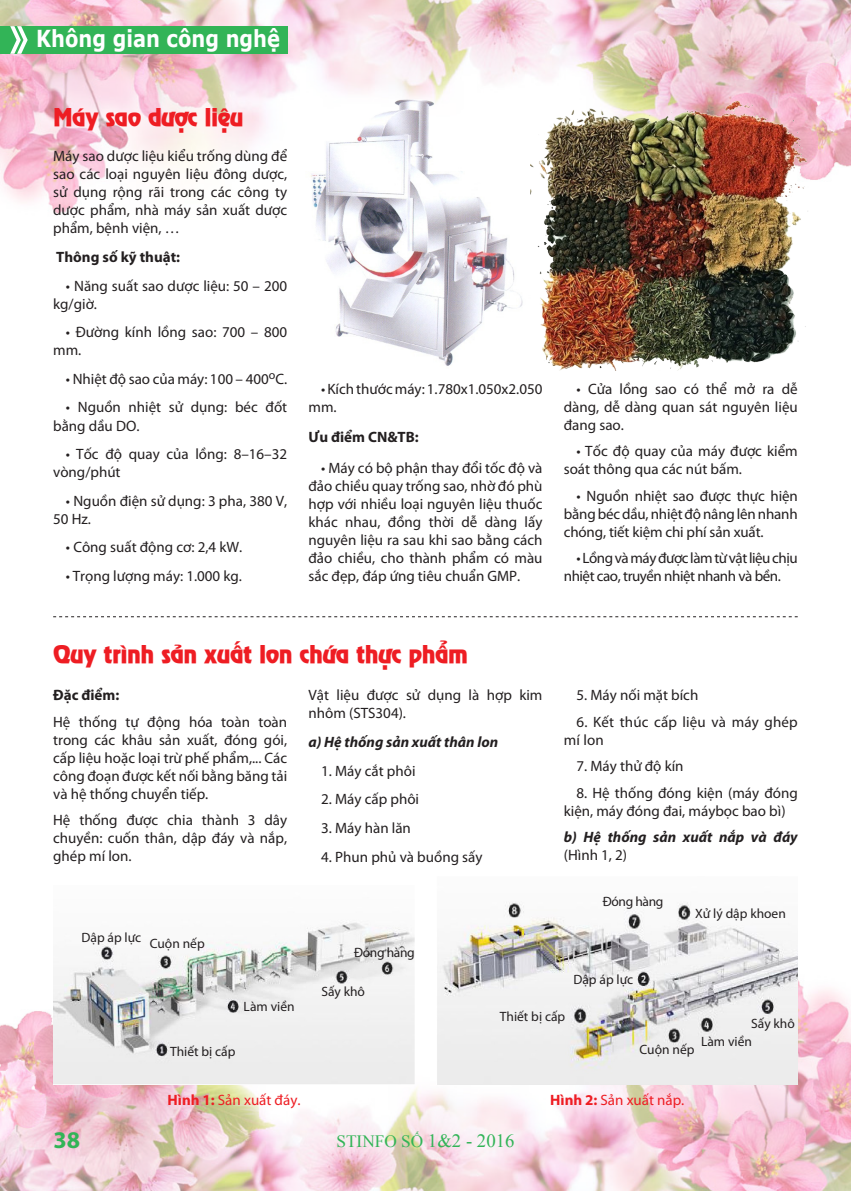
<style>
.page{position:relative;width:851px;height:1191px;background:#fff}
.page>*{position:absolute;margin:0;border:0;box-sizing:border-box;transform-origin:0 0}
.t1{font:24px "UVN Nguyen Du";letter-spacing:-.025em;color:#ee1d23}
.t2{font:700 24px "Myriad Pro";color:#32b457}
.t3{font:700 23.4px "Verdana";color:#fff;scale:.83 1}
.t4{font:17.25px "Times New Roman";color:#32b457}
.t5{font:15px/18px "Myriad Pro";color:#231f20}
.t6{font:15px/18px "Myriad Pro";letter-spacing:-.03em;color:#231f20}
.t7{font:italic 700 15px/18px "Myriad Pro";color:#231f20}
.t8{font:700 15px "Myriad Pro";color:#231f20}
.t9{font:15px "Myriad Pro";color:#ee1d23}
.t10{font:13.5px "Myriad Pro";color:#231f20}
.t11{font:13.5px "Myriad Pro";letter-spacing:-.025em;color:#231f20}
.s1{font-weight:400;font-style:normal}
.s2{font-weight:700}
.s3{font-size:18.75px}
</style>
<div class="page">
<img style="left:0;top:971px;width:850px;height:220px">
<img style="left:0;top:0;width:850px;height:214px">
<div style="left:0;top:26px;width:287px;height:28px;background:#32b457"></div>
<svg style="left:10px;top:26px;width:18px;height:28px"></svg>
<img style="left:299px;top:69px;width:234px;height:297px">
<svg style="left:53px;top:616px;width:744px;height:1px"></svg>
<img style="left:530px;top:102px;width:289px;height:269px">
<img style="left:53px;top:922px;width:362px;height:162px">
<img style="left:436px;top:902px;width:361px;height:182px">
<h2 class="t3" style="left:36px;top:24px;width:295px">Không gian công nghệ</h2>
<p class="t1" style="left:53px;top:99px;width:192px">Máy sao dược liệu</p>
<p class="t5" style="left:53px;top:147px;width:235px;text-align:justify">Máy sao dược liệu kiểu trống dùng để sao các loại nguyên liệu đông dược, sử dụng rộng rãi trong các công ty dược phẩm, nhà máy sản xuất dược phẩm, bệnh viện, …</p>
<p class="t8" style="left:56px;top:247px;width:125px">Thông số kỹ thuật:</p>
<p class="t5" style="left:53px;top:276px;width:235px;text-indent:13px">• Năng suất sao dược liệu: 50 – 200 kg/giờ.</p>
<p class="t5" style="left:53px;top:323px;width:235px;text-indent:13px">• Đường kính lồng sao: 700 – 800 mm.</p>
<p class="t5" style="left:66px;top:369px;width:223px">• Nhiệt độ sao của máy: 100 – 400<sup>o</sup>C.</p>
<p class="t5" style="left:53px;top:398px;width:235px;text-indent:13px">• Nguồn nhiệt sử dụng: béc đốt bằng dầu DO.</p>
<p class="t5" style="left:53px;top:445px;width:235px;text-indent:13px">• Tốc độ quay của lồng: 8–16–32 vòng/phút</p>
<p class="t5" style="left:53px;top:491px;width:235px;text-indent:13px">• Nguồn điện sử dụng: 3 pha, 380 V,<br>50 Hz.</p>
<p class="t5" style="left:66px;top:538px;width:178px">• Công suất động cơ: 2,4 kW.</p>
<p class="t5" style="left:66px;top:567px;width:177px">• Trọng lượng máy: 1.000 kg.</p>
<p class="t5" style="left:308px;top:379px;width:235px;text-indent:13px">• Kích thước máy: 1.780x1.050x2.050 mm.</p>
<p class="t8" style="left:308px;top:427px;width:112px">Ưu điểm CN&amp;TB:</p>
<p class="t5" style="left:308px;top:459px;width:235px;text-align:justify;text-indent:13px">• Máy có bộ phận thay đổi tốc độ và đảo chiều quay trống sao, nhờ đó phù hợp với nhiều loại nguyên liệu thuốc khác nhau, đồng thời dễ dàng lấy nguyên liệu ra sau khi sao bằng cách đảo chiều, cho thành phẩm có màu sắc đẹp, đáp ứng tiêu chuẩn GMP.</p>
<p class="t5" style="left:563px;top:379px;width:235px;text-align:justify;text-indent:13px">• Cửa lồng sao có thể mở ra dễ dàng, dễ dàng quan sát nguyên liệu đang sao.</p>
<p class="t5" style="left:563px;top:442px;width:235px;text-indent:13px">• Tốc độ quay của máy được kiểm soát thông qua các nút bấm.</p>
<p class="t5" style="left:563px;top:486px;width:235px;text-align:justify;text-indent:13px">• Nguồn nhiệt sao được thực hiện bằng béc dầu, nhiệt độ nâng lên nhanh chóng, tiết kiệm chi phí sản xuất.</p>
<p class="t6" style="left:563px;top:549px;width:235px;text-indent:13px">• Lồng và máy được làm từ vật liệu chịu nhiệt cao, truyền nhiệt nhanh và bền.</p>
<p class="t1" style="left:53px;top:636px;width:416px">Quy trình sản xuất lon chứa thực phẩm</p>
<p class="t8" style="left:53px;top:685px;width:68px">Đặc điểm:</p>
<p class="t5" style="left:53px;top:712px;width:235px;text-align:justify">Hệ thống tự động hóa toàn toàn trong các khâu sản xuất, đóng gói, cấp liệu hoặc loại trừ phế phẩm,... Các công đoạn được kết nối bằng băng tải và hệ thống chuyển tiếp.</p>
<p class="t5" style="left:53px;top:811px;width:235px;text-align:justify">Hệ thống được chia thành 3 dây chuyền: cuốn thân, dập đáy và nắp, ghép mí lon.</p>
<p class="t5" style="left:308px;top:686px;width:235px">Vật liệu được sử dụng là hợp kim nhôm (STS304).</p>
<p class="t7" style="left:308px;top:732px;width:191px">a) Hệ thống sản xuất thân lon</p>
<p class="t5" style="left:321px;top:761px;width:96px">1. Máy cắt phôi</p>
<p class="t5" style="left:321px;top:790px;width:99px">2. Máy cấp phôi</p>
<p class="t5" style="left:321px;top:818px;width:91px">3. Máy hàn lăn</p>
<p class="t5" style="left:321px;top:847px;width:163px">4. Phun phủ và buồng sấy</p>
<p class="t10" style="left:81px;top:929px;width:61px">Dập áp lực</p>
<p class="t10" style="left:150px;top:935px;width:56px">Cuộn nếp</p>
<p class="t11" style="left:354px;top:944px;width:62px">Đóng hàng</p>
<p class="t5" style="left:576px;top:686px;width:123px">5. Máy nối mặt bích</p>
<p class="t5" style="left:563px;top:712px;width:235px;text-indent:13px">6. Kết thúc cấp liệu và máy ghép mí lon</p>
<p class="t5" style="left:576px;top:757px;width:108px">7. Máy thử độ kín</p>
<p class="t5" style="left:563px;top:783px;width:235px;text-indent:13px">8. Hệ thống đóng kiện (máy đóng kiện, máy đóng đai, máybọc bao bì)</p>
<p class="t7" style="left:563px;top:828px;width:235px">b) Hệ thống sản xuất nắp và đáy <span class="s1">(Hình 1, 2)</span></p>
<p class="t11" style="left:602px;top:893px;width:62px">Đóng hàng</p>
<p class="t10" style="left:695px;top:905px;width:92px">Xử lý dập khoen</p>
<p class="t2" style="left:53px;top:1124px;width:28px">38</p>
<p class="t10" style="left:243px;top:998px;width:52px">Làm viền</p>
<p class="t10" style="left:170px;top:1042px;width:67px">Thiết bị cấp</p>
<p class="t10" style="left:321px;top:983px;width:45px">Sấy khô</p>
<p class="t10" style="left:499px;top:1008px;width:67px">Thiết bị cấp</p>
<p class="t10" style="left:573px;top:971px;width:61px">Dập áp lực</p>
<p class="t10" style="left:639px;top:1041px;width:56px">Cuộn nếp</p>
<p class="t10" style="left:751px;top:1015px;width:45px">Sấy khô</p>
<p class="t10" style="left:701px;top:1032px;width:52px">Làm viền</p>
<p class="t9" style="left:167px;top:1091px;width:134px"><span class="s2">Hình 1:</span> Sản xuất đáy.</p>
<p class="t9" style="left:550px;top:1091px;width:135px"><span class="s2">Hình 2:</span> Sản xuất nắp.</p>
<p class="t4" style="left:336px;top:1130px;width:179px">STINFO SỐ <span class="s3">1&amp;2 - 2016</span></p>
</div>
